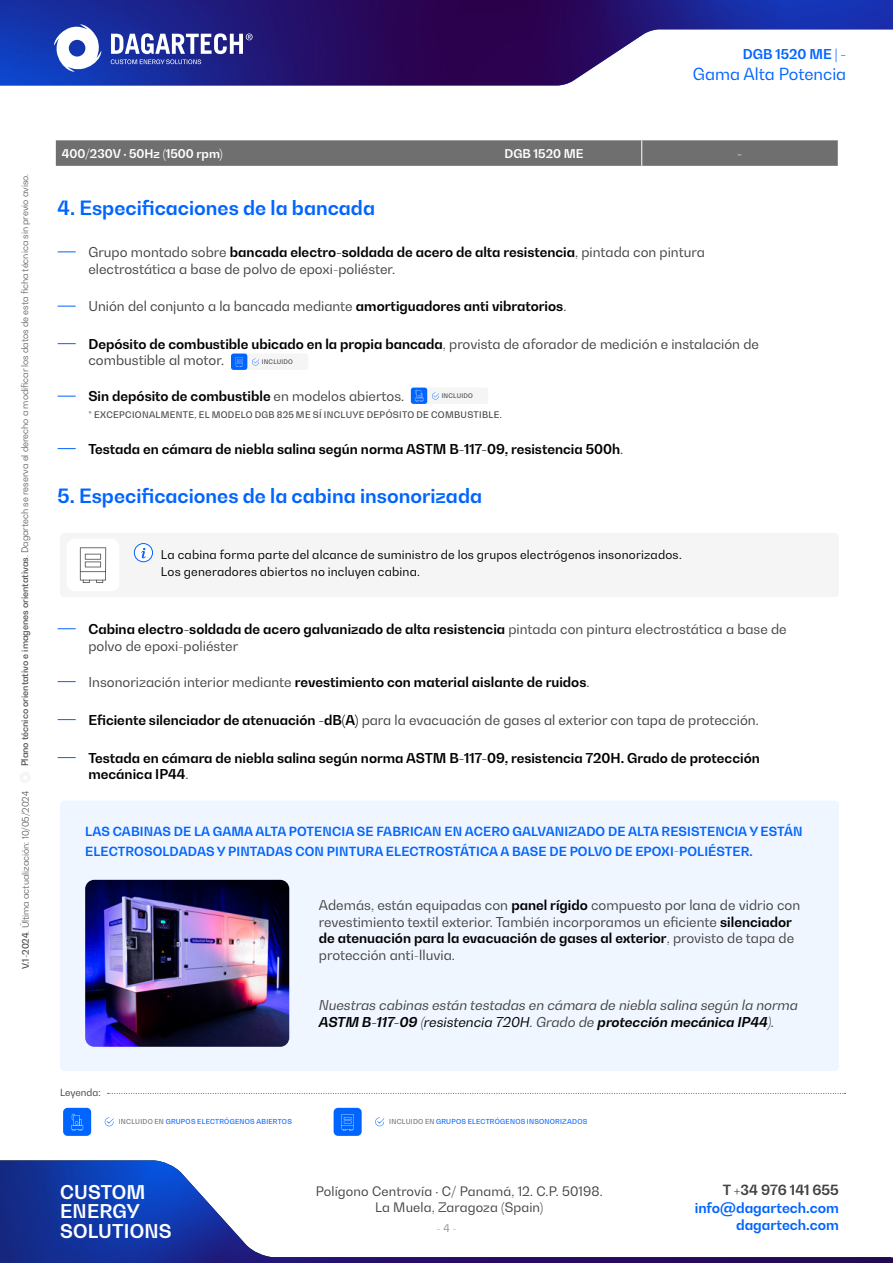
<style>
.page{position:relative;width:893px;height:1263px;background:#fff}
.page>*{position:absolute;margin:0;border:0;box-sizing:border-box;transform-origin:0 0}
.t1{font:700 19.5px "Bw Gradual";color:#0064ff}
.t2{font:700 18.75px/19.4px "Bw Gradual";letter-spacing:.01em;color:#fff}
.t3{font:16.5px "Bw Gradual";color:#0064ff}
.t4{font:700 13.95px "Bw Gradual";color:#0064ff}
.t5{font:700 13.95px "Bw Gradual";color:#424242}
.t6{font:13.5px/16.5px "Bw Gradual";color:#424242}
.t7{font:700 13.5px/16.5px "Bw Gradual";color:#000}
.t8{font:italic 13.5px/16.5px "Bw Gradual";color:#424242}
.t9{font:700 13.5px "Bw Gradual";color:#0064ff}
.t10{font:12.9px/16.2px "Bw Gradual";letter-spacing:.01em;color:#424242;text-align:center}
.t11{font:700 12.45px/20.2px "Bw Gradual";letter-spacing:.01em;color:#0064ff}
.t12{font:12px/17px "Bw Gradual";letter-spacing:.015em;color:#000}
.t13{font:700 12px "Bw Gradual";color:#fff}
.t14{font:10.5px "Bw Gradual";color:#949091}
.t15{font:9.75px "Bw Gradual";letter-spacing:-.005em;color:#424242}
.t16{font:300 9px "Bw Gradual";color:#424242}
.t17{font:500 9px "Bw Gradual";letter-spacing:.035em;color:#424242}
.t18{font:500 6.75px "Bw Gradual";letter-spacing:.035em;color:#0064ff}
.t19{font:500 6.3px "Bw Gradual";letter-spacing:.03em;color:#424242}
.s1{font-weight:500}
.s2{font-weight:700;color:#000}
.s3{font-weight:400;color:#424242}
.s4{color:#000}
.s5{color:#706f6f}
</style>
<div class="page">
<img style="left:0;top:1160px;width:893px;height:103px">
<img style="left:0;top:0;width:893px;height:85px">
<svg style="left:111px;top:33px;width:142px;height:31px"></svg>
<svg style="left:54px;top:24px;width:47px;height:48px"></svg>
<svg style="left:58px;top:251px;width:18px;height:1px"></svg>
<svg style="left:58px;top:628px;width:18px;height:1px"></svg>
<svg style="left:58px;top:343px;width:18px;height:1px"></svg>
<svg style="left:58px;top:396px;width:18px;height:1px"></svg>
<svg style="left:58px;top:306px;width:18px;height:1px"></svg>
<svg style="left:58px;top:681px;width:18px;height:1px"></svg>
<svg style="left:58px;top:719px;width:18px;height:1px"></svg>
<svg style="left:58px;top:757px;width:18px;height:1px"></svg>
<svg style="left:58px;top:448px;width:18px;height:1px"></svg>
<div style="left:60px;top:533px;width:779px;height:64px;background:#f6f5f5;border-radius:4px"></div>
<div style="left:60px;top:800px;width:779px;height:271px;background:#f0f6ff;border-radius:4px"></div>
<svg style="left:134px;top:543px;width:19px;height:19px"></svg>
<div style="left:134px;top:543px;width:19px;height:19px;border:1px solid #0064ff;border-radius:50%"></div>
<svg style="left:141px;top:548px;width:5px;height:10px"></svg>
<svg style="left:56px;top:140px;width:782px;height:26px;background:#727171"></svg>
<img style="left:85px;top:880px;width:204px;height:167px">
<div style="left:67px;top:539px;width:52px;height:52px;background:#fff;border-radius:8px"></div>
<svg style="left:80px;top:547px;width:26px;height:36px"></svg>
<svg style="left:108px;top:1093px;width:737px;height:1px"></svg>
<div style="left:334px;top:1108px;width:28px;height:28px;background:#0064ff;border-radius:4px"></div>
<svg style="left:342px;top:1114px;width:12px;height:17px"></svg>
<svg style="left:375px;top:1117px;width:9px;height:9px"></svg>
<div style="left:63px;top:1108px;width:28px;height:28px;background:#0064ff;border-radius:4px"></div>
<svg style="left:105px;top:1117px;width:9px;height:9px"></svg>
<svg style="left:72px;top:1114px;width:10px;height:16px"></svg>
<div style="left:411px;top:388px;width:77px;height:16px;background:#f6f5f5;border-radius:3px"></div>
<svg style="left:432px;top:393px;width:7px;height:6px"></svg>
<div style="left:411px;top:388px;width:16px;height:16px;background:#0064ff;border-radius:3px"></div>
<svg style="left:415px;top:390px;width:9px;height:12px"></svg>
<div style="left:231px;top:354px;width:77px;height:16px;background:#f6f5f5;border-radius:3px"></div>
<svg style="left:252px;top:359px;width:7px;height:6px"></svg>
<div style="left:231px;top:354px;width:16px;height:16px;background:#0064ff;border-radius:3px"></div>
<svg style="left:236px;top:357px;width:7px;height:10px"></svg>
<p class="t16" style="left:19px;top:766px;width:594px;rotate:-90deg"><span class="s1">Plano técnico orientativo e imagenes orientativas</span>. Dagartech se reserva el derecho a modificar los datos de esta ficha técnica sin previo aviso.</p>
<p class="t16" style="left:20px;top:969px;width:180px;rotate:-90deg"><span class="s1">V.1-2024</span>. Última actualización: 10/05/2024</p>
<p class="t9" style="left:743px;top:45px;width:105px">DGB 1520 ME | -</p>
<p class="t3" style="left:693px;top:63px;width:155px">Gama Alta Potencia</p>
<p class="t13" style="left:62px;top:145px;width:162px">400/230V · 50Hz (1500 rpm)</p>
<p class="t13" style="left:505px;top:145px;width:81px">DGB 1520 ME</p>
<p class="t13" style="left:737px;top:145px;width:7px">-</p>
<h1 class="t1" style="left:58px;top:195px;width:319px">4. Especificaciones de la bancada</h1>
<p class="t6" style="left:88px;top:244px;width:618px">Grupo montado sobre <span class="s2">bancada electro-soldada de acero de alta resistencia</span>, pintada con pintura electrostática a base de polvo de epoxi-poliéster.</p>
<p class="t6" style="left:88px;top:298px;width:479px">Unión del conjunto a la bancada mediante <span class="s2">amortiguadores anti vibratorios</span>.</p>
<p class="t6" style="left:88px;top:335px;width:672px"><span class="s2">Depósito de combustible ubicado en la propia bancada</span>, provista de aforador de medición e instalación de combustible al motor.</p>
<p class="t7" style="left:88px;top:388px;width:317px">Sin depósito de combustible <span class="s3">en modelos abiertos.</span></p>
<p class="t17" style="left:88px;top:408px;width:415px">* EXCEPCIONALMENTE, EL MODELO DGB 825 ME SÍ INCLUYE DEPÓSITO DE COMBUSTIBLE.</p>
<p class="t19" style="left:262px;top:358px;width:33px">INCLUIDO</p>
<p class="t19" style="left:442px;top:392px;width:33px">INCLUIDO</p>
<p class="t7" style="left:88px;top:440px;width:536px">Testada en cámara de niebla salina según norma ASTM B-117-09, resistencia 500h<span class="s3">.</span></p>
<h1 class="t1" style="left:58px;top:483px;width:426px">5. Especificaciones de la cabina insonorizada</h1>
<p class="t12" style="left:161px;top:545px;width:522px">La cabina forma parte del alcance de suministro de los grupos electrógenos insonorizados.<br>Los generadores abiertos no incluyen cabina.</p>
<p class="t6" style="left:88px;top:620px;width:700px"><span class="s2">Cabina electro-soldada de acero galvanizado de alta resistencia</span> pintada con pintura electrostática a base de polvo de epoxi-poliéster</p>
<p class="t7" style="left:88px;top:673px;width:503px"><span class="s3">Insonorización interior mediante</span> revestimiento con material aislante de ruidos<span class="s3">.</span></p>
<p class="t6" style="left:88px;top:711px;width:672px"><span class="s2">Eficiente silenciador de atenuación -dB(A)</span> para la evacuación de gases al exterior con tapa de protección.</p>
<p class="t7" style="left:88px;top:749px;width:673px">Testada en cámara de niebla salina según norma ASTM B-117-09, resistencia 720H. Grado de protección mecánica IP44<span class="s3">.</span></p>
<p class="t11" style="left:85px;top:821px;width:719px">LAS CABINAS DE LA GAMA ALTA POTENCIA SE FABRICAN EN ACERO GALVANIZADO DE ALTA RESISTENCIA Y ESTÁN<br>ELECTROSOLDADAS Y PINTADAS CON PINTURA ELECTROSTÁTICA A BASE DE POLVO DE EPOXI-POLIÉSTER.</p>
<p class="t6" style="left:319px;top:897px;width:483px">Además, están equipadas con <span class="s2">panel rígido</span> compuesto por lana de vidrio con revestimiento textil exterior. También incorporamos un eficiente <span class="s2">silenciador de atenuación para la evacuación de gases al exterior</span>, provisto de tapa de protección anti-lluvia.</p>
<p class="t8" style="left:319px;top:996px;width:481px">Nuestras cabinas están testadas en cámara de niebla salina según la norma<br><span class="s2">ASTM B-117-09</span> (<span class="s4">resistencia 720H</span>. Grado de <span class="s2">protección mecánica IP44</span>).</p>
<p class="t15" style="left:60px;top:1086px;width:42px">Leyenda:</p>
<p class="t18" style="left:119px;top:1117px;width:175px"><span class="s5">INCLUIDO EN</span> GRUPOS ELECTRÓGENOS ABIERTOS</p>
<p class="t18" style="left:389px;top:1117px;width:200px"><span class="s5">INCLUIDO EN</span> GRUPOS ELECTRÓGENOS INSONORIZADOS</p>
<h2 class="t2" style="left:60px;top:1182px;width:113px">CUSTOM<br>ENERGY<br>SOLUTIONS</h2>
<p class="t10" style="left:316px;top:1182px;width:288px">Polígono Centrovía · C/ Panamá, 12. C.P. 50198.<br>La Muela, Zaragoza (Spain)</p>
<p class="t14" style="left:436px;top:1221px;width:22px">- 4 -</p>
<p class="t5" style="left:723px;top:1180px;width:118px">T +34 976 141 655</p>
<p class="t4" style="left:695px;top:1199px;width:146px">info@dagartech.com</p>
<p class="t4" style="left:736px;top:1215px;width:104px">dagartech.com</p>
</div>
